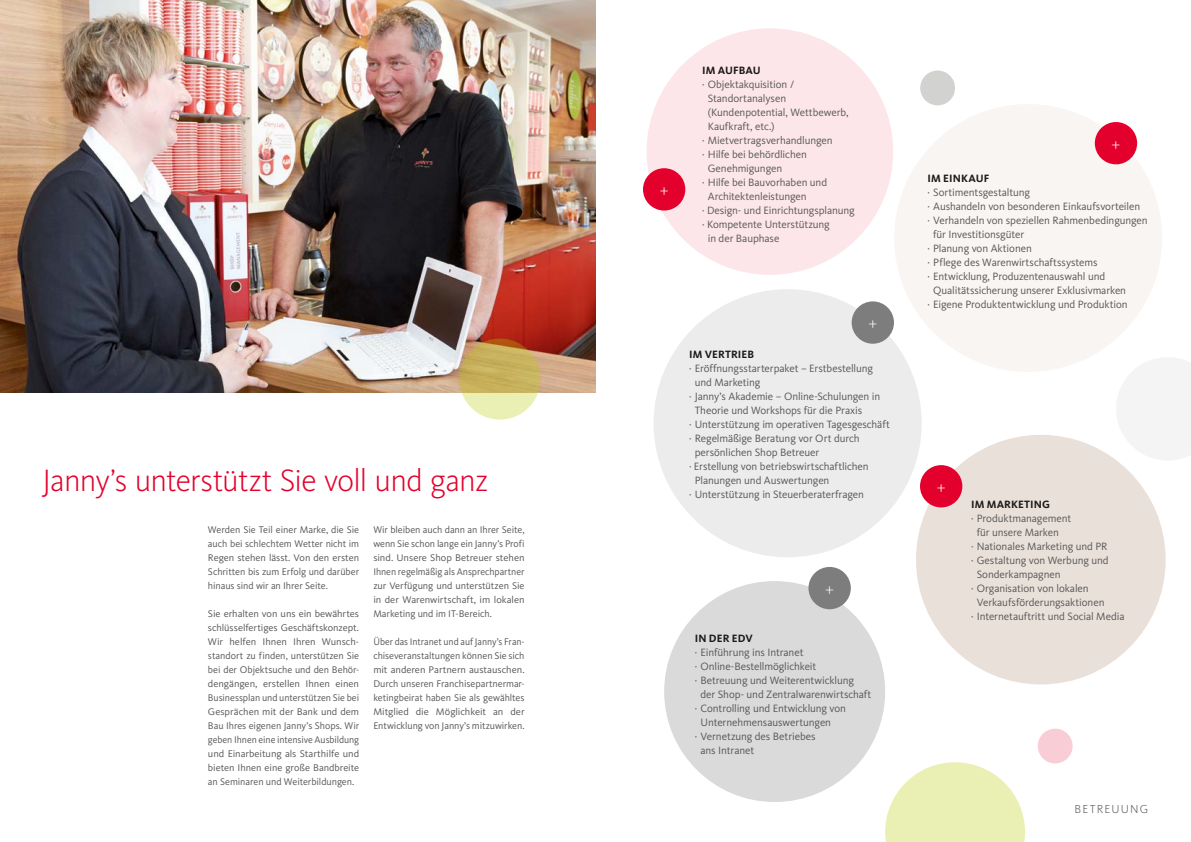
<style>
.page{position:relative;width:1191px;height:842px;background:#fff}
.page>*{position:absolute;margin:0;border:0;box-sizing:border-box;transform-origin:0 0}
.t1{font:300 32px "Kievit OT";letter-spacing:-.025em;color:#e4002c}
.t2{font:300 15.1px "Kievit OT";color:#fff}
.t3{font:300 12px "Kievit OT";letter-spacing:.105em;color:#565656}
.t4{font:11px "Kievit OT";letter-spacing:-.01em;color:#565656}
.t5{font:700 11px "Kievit OT";letter-spacing:.01em;color:#1a1a18}
.t6{font:10px/14px "Kievit OT";letter-spacing:-.005em;color:#565656;text-align:justify}
.t7{font:10px/14px "Kievit OT";letter-spacing:-.005em;color:#565656;text-align:justify;scale:.96 1}
</style>
<div class="page">
<img style="left:0;top:0;width:595px;height:393px">
<div style="left:646px;top:28px;width:247px;height:247px;background:#fce6ea;border-radius:50%"></div>
<div style="left:653px;top:289px;width:268px;height:268px;background:#ececed;border-radius:50%"></div>
<div style="left:894px;top:104px;width:268px;height:268px;background:#f8f5f3;border-radius:50%"></div>
<div style="left:916px;top:435px;width:249px;height:249px;background:#eae0da;border-radius:50%"></div>
<div style="left:920px;top:465px;width:42px;height:42px;background:#e4002c;border-radius:50%"></div>
<div style="left:1094px;top:122px;width:43px;height:42px;background:#e4002c;border-radius:50%"></div>
<div style="left:664px;top:581px;width:221px;height:221px;background:#dadada;border-radius:50%"></div>
<div style="left:808px;top:567px;width:43px;height:42px;background:#7d7d7d;border-radius:50%"></div>
<div style="left:643px;top:168px;width:42px;height:43px;background:#e4002c;border-radius:50%"></div>
<div style="left:851px;top:301px;width:43px;height:43px;background:#7d7d7d;border-radius:50%"></div>
<svg style="left:1116px;top:358px;width:75px;height:103px"></svg>
<div style="left:920px;top:71px;width:35px;height:34px;background:#d2d2d1;border-radius:50%"></div>
<div style="left:1037px;top:729px;width:35px;height:34px;background:#f9cdd5;border-radius:50%"></div>
<svg style="left:885px;top:762px;width:140px;height:80px"></svg>
<svg style="left:459px;top:339px;width:81px;height:81px;background:#d0bf73"></svg>
<h1 class="t1" style="left:43px;top:462px;width:447px">Janny’s unterstützt Sie voll und ganz</h1>
<p class="t6" style="left:208px;top:522px;width:153px">Werden Sie Teil einer Marke, die Sie auch bei schlechtem Wetter nicht im Regen stehen lässt. Von den ersten Schritten bis zum Erfolg und darüber hinaus sind wir an Ihrer Seite.</p>
<p class="t6" style="left:208px;top:606px;width:153px">Sie erhalten von uns ein bewährtes schlüsselfertiges Geschäftskonzept.<br>Wir helfen Ihnen Ihren Wunsch&shy;standort zu finden, unterstützen Sie bei der Objektsuche und den Behör&shy;dengängen, erstellen Ihnen einen Businessplan und unterstützen Sie bei Gesprächen mit der Bank und dem Bau Ihres eigenen Janny’s Shops. Wir geben Ihnen eine intensive Ausbildung und Einarbeitung als Starthilfe und bieten Ihnen eine große Bandbreite an Seminaren und Weiterbildungen.</p>
<p class="t6" style="left:373px;top:522px;width:153px">Wir bleiben auch dann an Ihrer Seite, wenn Sie schon lange ein Janny’s Profi sind. Unsere Shop Betreuer stehen Ihnen regelmäßig als Ansprechpartner zur Verfügung und unterstützen Sie in der Warenwirtschaft, im lokalen Marketing und im IT-Bereich.</p>
<p class="t7" style="left:373px;top:634px;width:159px">Über das Intranet und auf Janny’s Fran&shy;chiseveranstaltungen können Sie sich mit anderen Partnern austauschen.<br>Durch unseren Franchisepartnermar&shy;ketingbeirat haben Sie als gewähltes Mitglied die Möglichkeit an der Entwicklung von Janny’s mitzuwirken.</p>
<h2 class="t2" style="left:660px;top:182px;width:10px">+</h2>
<p class="t5" style="left:702px;top:64px;width:60px">IM AUFBAU</p>
<p class="t4" style="left:702px;top:78px;width:94px">· Objektakquisition /</p>
<p class="t4" style="left:708px;top:92px;width:80px">Standortanalysen</p>
<p class="t4" style="left:708px;top:106px;width:142px">(Kundenpotential, Wettbewerb,</p>
<p class="t4" style="left:708px;top:120px;width:68px">Kaufkraft, etc.)</p>
<p class="t4" style="left:702px;top:134px;width:132px">· Mietvertragsverhandlungen</p>
<p class="t4" style="left:702px;top:148px;width:106px">· Hilfe bei behördlichen</p>
<p class="t4" style="left:708px;top:162px;width:76px">Genehmigungen</p>
<p class="t4" style="left:702px;top:176px;width:127px">· Hilfe bei Bauvorhaben und</p>
<p class="t4" style="left:708px;top:190px;width:100px">Architektenleistungen</p>
<p class="t4" style="left:702px;top:204px;width:154px">· Design- und Einrichtungsplanung</p>
<p class="t4" style="left:702px;top:218px;width:129px">· Kompetente Unterstützung</p>
<p class="t4" style="left:708px;top:232px;width:73px">in der Bauphase</p>
<h2 class="t2" style="left:868px;top:315px;width:10px">+</h2>
<p class="t5" style="left:689px;top:348px;width:67px">IM VERTRIEB</p>
<p class="t4" style="left:689px;top:362px;width:185px">· Eröffnungsstarterpaket – Erstbestellung</p>
<p class="t4" style="left:695px;top:376px;width:67px">und Marketing</p>
<p class="t4" style="left:689px;top:390px;width:193px">· Janny’s Akademie – Online-Schulungen in</p>
<p class="t4" style="left:695px;top:404px;width:169px">Theorie und Workshops für die Praxis</p>
<p class="t4" style="left:689px;top:418px;width:202px">· Unterstützung im operativen Tagesgeschäft</p>
<p class="t4" style="left:689px;top:432px;width:172px">· Regelmäßige Beratung vor Ort durch</p>
<p class="t4" style="left:695px;top:446px;width:126px">persönlichen Shop Betreuer</p>
<p class="t4" style="left:689px;top:460px;width:181px">· Erstellung von betriebswirtschaftlichen</p>
<p class="t4" style="left:695px;top:474px;width:136px">Planungen und Auswertungen</p>
<p class="t4" style="left:689px;top:488px;width:176px">· Unterstützung in Steuerberaterfragen</p>
<h2 class="t2" style="left:825px;top:580px;width:10px">+</h2>
<p class="t5" style="left:695px;top:632px;width:59px">IN DER EDV</p>
<p class="t4" style="left:695px;top:646px;width:110px">· Einführung ins Intranet</p>
<p class="t4" style="left:695px;top:660px;width:123px">· Online-Bestellmöglichkeit</p>
<p class="t4" style="left:695px;top:674px;width:161px">· Betreuung und Weiterentwicklung</p>
<p class="t4" style="left:700px;top:688px;width:172px">der Shop- und Zentralwarenwirtschaft</p>
<p class="t4" style="left:695px;top:702px;width:153px">· Controlling und Entwicklung von</p>
<p class="t4" style="left:700px;top:716px;width:132px">Unternehmensauswertungen</p>
<p class="t4" style="left:695px;top:730px;width:122px">· Vernetzung des Betriebes</p>
<p class="t4" style="left:700px;top:744px;width:55px">ans Intranet</p>
<h2 class="t2" style="left:1111px;top:136px;width:10px">+</h2>
<p class="t5" style="left:927px;top:172px;width:63px">IM EINKAUF</p>
<p class="t4" style="left:927px;top:186px;width:104px">· Sortimentsgestaltung</p>
<p class="t4" style="left:927px;top:200px;width:214px">· Aushandeln von besonderen Einkaufsvorteilen</p>
<p class="t4" style="left:927px;top:214px;width:222px">· Verhandeln von speziellen Rahmenbedingungen</p>
<p class="t4" style="left:933px;top:228px;width:92px">für Investitionsgüter</p>
<p class="t4" style="left:927px;top:242px;width:106px">· Planung von Aktionen</p>
<p class="t4" style="left:927px;top:256px;width:172px">· Pflege des Warenwirtschaftssystems</p>
<p class="t4" style="left:927px;top:270px;width:179px">· Entwicklung, Produzentenauswahl und</p>
<p class="t4" style="left:933px;top:284px;width:194px">Qualitätssicherung unserer Exklusivmarken</p>
<p class="t4" style="left:927px;top:298px;width:202px">· Eigene Produktentwicklung und Produktion</p>
<h2 class="t2" style="left:936px;top:479px;width:10px">+</h2>
<p class="t5" style="left:971px;top:497px;width:80px">IM MARKETING</p>
<p class="t4" style="left:971px;top:512px;width:102px">· Produktmanagement</p>
<p class="t4" style="left:976px;top:526px;width:84px">für unsere Marken</p>
<p class="t4" style="left:971px;top:540px;width:138px">· Nationales Marketing und PR</p>
<p class="t4" style="left:971px;top:554px;width:139px">· Gestaltung von Werbung und</p>
<p class="t4" style="left:976px;top:568px;width:85px">Sonderkampagnen</p>
<p class="t4" style="left:971px;top:582px;width:119px">· Organisation von lokalen</p>
<p class="t4" style="left:976px;top:596px;width:129px">Verkaufsförderungsaktionen</p>
<p class="t4" style="left:971px;top:610px;width:155px">· Internetauftritt und Social Media</p>
<p class="t3" style="left:1074px;top:802px;width:75px">BETREUUNG</p>
</div>
